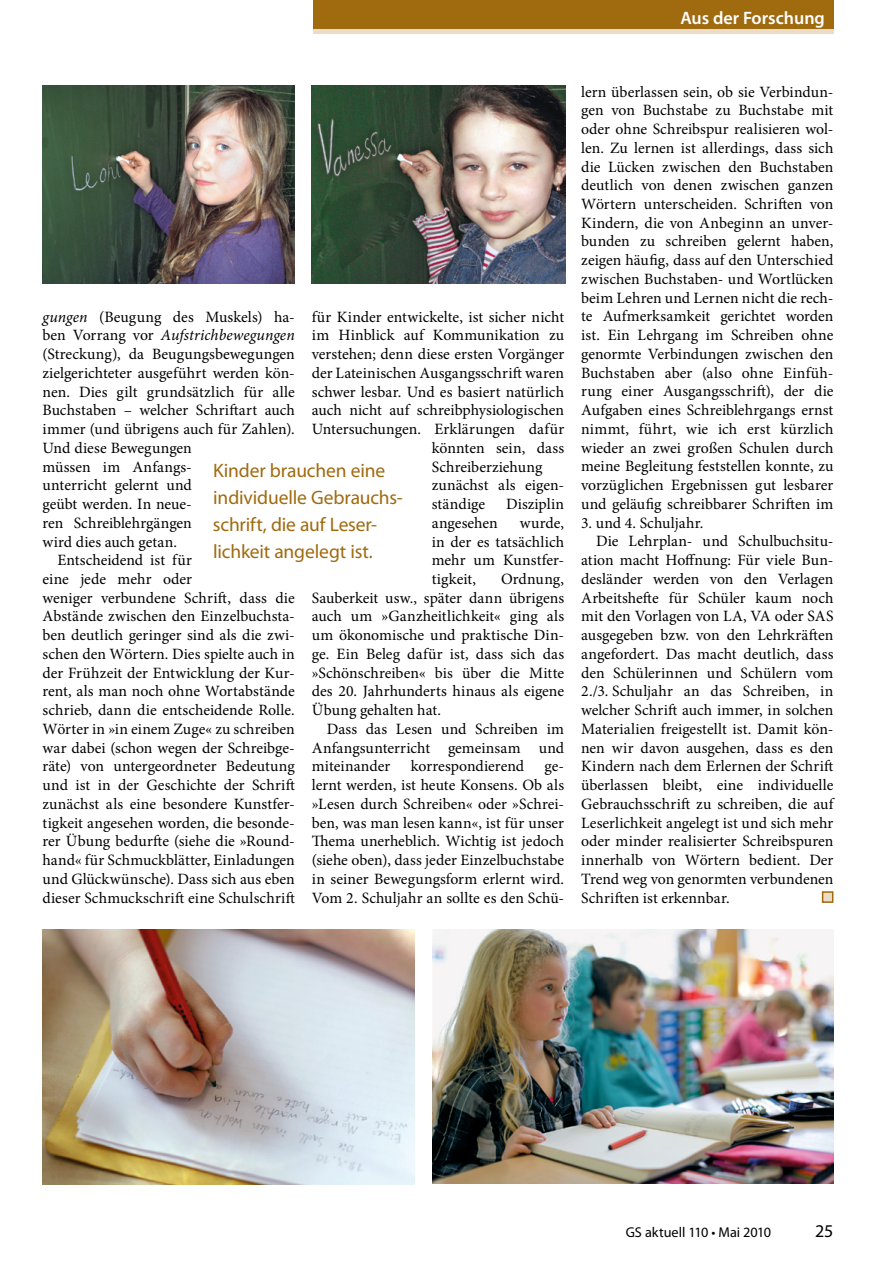
<style>
.page{position:relative;width:893px;height:1263px;background:#fff}
.page>*{position:absolute;margin:0;border:0;box-sizing:border-box;transform-origin:0 0}
.t1{font:19.5px/27px "Myriad Pro";letter-spacing:-.005em;color:#a06a0f}
.t2{font:600 18px "Myriad Pro";color:#fff}
.t3{font:18px "Myriad Pro";color:#000}
.t4{font:15.75px/18.8px "Minion Pro";color:#000;text-align:justify}
.t5{font:italic 15.75px "Minion Pro";color:#000}
.t6{font:14.25px "Myriad Pro";color:#000}
.s1{font-style:italic}
.s2{font-style:normal}
</style>
<div class="page">
<div style="left:313px;top:0;width:520px;height:33px;background:#a06a0f"></div>
<hr style="left:313px;top:30px;width:520px;height:4px;background:#ebdcc8">
<img style="left:43px;top:85px;width:251px;height:199px">
<img style="left:312px;top:85px;width:253px;height:199px">
<img style="left:43px;top:930px;width:372px;height:254px">
<img style="left:432px;top:930px;width:401px;height:254px">
<div style="left:822px;top:891px;width:11px;height:12px;background:#ebdcc8;border:2px solid #a06a0f"></div>
<p class="t2" style="left:672px;top:6px;width:154px">Praxis: Grundschrift</p>
<p class="t2" style="left:680px;top:6px;width:146px">Aus der Forschung</p>
<p class="t4" style="left:43px;top:307px;width:254px"><span class="s1">gungen</span> (Beugung des Muskels) ha-</p>
<p class="t5" style="left:43px;top:324px;width:254px"><span class="s2">ben Vorrang vor</span> Aufstrichbewegungen</p>
<p class="t4" style="left:43px;top:345px;width:254px">(Streckung), da Beugungsbewegungen</p>
<p class="t4" style="left:43px;top:363px;width:254px">zielgerichteter ausgeführt werden kön-</p>
<p class="t4" style="left:43px;top:382px;width:254px">nen. Dies gilt grundsätzlich für alle</p>
<p class="t4" style="left:43px;top:401px;width:254px">Buchstaben – welcher Schriftart auch</p>
<p class="t4" style="left:43px;top:420px;width:254px">immer (und übrigens auch für Zahlen).</p>
<p class="t4" style="left:43px;top:438px;width:151px">Und diese Bewegungen</p>
<p class="t4" style="left:43px;top:457px;width:151px">müssen im Anfangs-</p>
<p class="t4" style="left:43px;top:476px;width:151px">unterricht gelernt und</p>
<p class="t4" style="left:43px;top:495px;width:151px">geübt werden. In neue-</p>
<p class="t4" style="left:43px;top:513px;width:151px">ren Schreiblehrgängen</p>
<p class="t4" style="left:43px;top:532px;width:136px">wird dies auch getan.</p>
<p class="t4" style="left:57px;top:551px;width:136px">Entscheidend ist für</p>
<p class="t4" style="left:43px;top:570px;width:151px">eine jede mehr oder</p>
<p class="t4" style="left:43px;top:588px;width:254px">weniger verbundene Schrift, dass die</p>
<p class="t4" style="left:43px;top:607px;width:254px">Abstände zwischen den Einzelbuchsta-</p>
<p class="t4" style="left:43px;top:626px;width:254px">ben deutlich geringer sind als die zwi-</p>
<p class="t4" style="left:43px;top:645px;width:254px">schen den Wörtern. Dies spielte auch in</p>
<p class="t4" style="left:43px;top:663px;width:254px">der Frühzeit der Entwicklung der Kur-</p>
<p class="t4" style="left:43px;top:682px;width:254px">rent, als man noch ohne Wortabstände</p>
<p class="t4" style="left:43px;top:701px;width:254px">schrieb, dann die entscheidende Rolle.</p>
<p class="t4" style="left:43px;top:720px;width:254px">Wörter in »in einem Zuge« zu schreiben</p>
<p class="t4" style="left:43px;top:738px;width:254px">war dabei (schon wegen der Schreibge-</p>
<p class="t4" style="left:43px;top:757px;width:254px">räte) von untergeordneter Bedeutung</p>
<p class="t4" style="left:43px;top:776px;width:254px">und ist in der Geschichte der Schrift</p>
<p class="t4" style="left:43px;top:794px;width:254px">zunächst als eine besondere Kunstfer-</p>
<p class="t4" style="left:43px;top:813px;width:254px">tigkeit angesehen worden, die besonde-</p>
<p class="t4" style="left:43px;top:832px;width:254px">rer Übung bedurfte (siehe die »Round-</p>
<p class="t4" style="left:43px;top:851px;width:254px">hand« für Schmuckblätter, Einladungen</p>
<p class="t4" style="left:43px;top:869px;width:254px">und Glückwünsche). Dass sich aus eben</p>
<p class="t4" style="left:43px;top:888px;width:254px">dieser Schmuckschrift eine Schulschrift</p>
<p class="t4" style="left:312px;top:307px;width:254px">für Kinder entwickelte, ist sicher nicht</p>
<p class="t4" style="left:312px;top:326px;width:254px">im Hinblick auf Kommunikation zu</p>
<p class="t4" style="left:312px;top:345px;width:254px">verstehen; denn diese ersten Vorgänger</p>
<p class="t4" style="left:312px;top:363px;width:254px">der Lateinischen Ausgangsschrift waren</p>
<p class="t4" style="left:312px;top:382px;width:254px">schwer lesbar. Und es basiert natürlich</p>
<p class="t4" style="left:312px;top:401px;width:254px">auch nicht auf schreibphysiologischen</p>
<p class="t4" style="left:312px;top:420px;width:254px">Untersuchungen. Erklärungen dafür</p>
<p class="t4" style="left:432px;top:438px;width:134px">könnten sein, dass</p>
<p class="t4" style="left:432px;top:457px;width:112px">Schreiberziehung</p>
<p class="t4" style="left:432px;top:476px;width:134px">zunächst als eigen-</p>
<p class="t4" style="left:432px;top:495px;width:55px">ständige</p>
<p class="t4" style="left:506px;top:495px;width:60px">Disziplin</p>
<p class="t4" style="left:432px;top:513px;width:68px">angesehen</p>
<p class="t1" style="left:213px;top:457px;width:191px">Kinder brauchen eine individuelle Gebrauchs&shy;schrift, die auf Leser&shy;lichkeit angelegt ist.</p>
<p class="t4" style="left:432px;top:513px;width:134px;text-indent:88px">wurde, in der es tatsächlich mehr um Kunstfer&shy;tigkeit,</p>
<p class="t4" style="left:312px;top:570px;width:254px;text-indent:189px">Ordnung, Sauberkeit usw., später dann übrigens auch um »Ganzheitlichkeit« ging als um ökonomische und praktische Din&shy;ge. Ein Beleg dafür ist, dass sich das »Schönschreiben« bis über die Mitte des 20. Jahrhunderts hinaus als eigene Übung gehalten hat.</p>
<p class="t4" style="left:312px;top:720px;width:254px;text-indent:15px">Dass das Lesen und Schreiben im Anfangsunterricht gemeinsam und miteinander</p>
<p class="t4" style="left:411px;top:757px;width:115px">korrespondierend</p>
<p class="t4" style="left:312px;top:757px;width:254px;text-indent:233px">ge&shy;lernt werden, ist heute Konsens. Ob als »Lesen durch Schreiben« oder »Schrei&shy;ben, was man lesen kann«, ist für unser Thema unerheblich. Wichtig ist jedoch (siehe oben), dass jeder Einzelbuchstabe in seiner Bewegungsform erlernt wird.<br>Vom 2. Schuljahr an sollte es den Schü-</p>
<p class="t4" style="left:581px;top:82px;width:254px">lern überlassen sein, ob sie Verbindun&shy;gen von Buchstabe zu Buchstabe mit oder ohne Schreibspur realisieren wol&shy;len. Zu lernen ist allerdings, dass sich die Lücken zwischen den Buchstaben deutlich von denen zwischen ganzen Wörtern unterscheiden. Schriften von Kindern, die von Anbeginn an unver&shy;bunden zu schreiben gelernt haben, zeigen häufig, dass auf den Unterschied zwischen Buchstaben- und Wortlücken beim Lehren und Lernen nicht die rech&shy;te Aufmerksamkeit gerichtet worden ist. Ein Lehrgang im Schreiben ohne genormte Verbindungen zwischen den Buchstaben aber (also ohne Einfüh&shy;rung einer Ausgangsschrift), der die Aufgaben eines Schreiblehrgangs ernst nimmt, führt, wie ich erst kürzlich wieder an zwei großen Schulen durch meine Begleitung feststellen konnte, zu vorzüglichen Ergebnissen gut lesbarer und geläufig schreibbarer Schriften im</p>
<p class="t4" style="left:581px;top:513px;width:124px">3. und 4. Schuljahr.</p>
<p class="t4" style="left:596px;top:532px;width:239px">Die Lehrplan- und Schulbuchsitu-</p>
<p class="t4" style="left:581px;top:551px;width:254px">ation macht Hoffnung: Für viele Bun-</p>
<p class="t4" style="left:581px;top:569px;width:254px">desländer werden von den Verlagen</p>
<p class="t4" style="left:581px;top:588px;width:254px">Arbeitshefte für Schüler kaum noch</p>
<p class="t4" style="left:581px;top:607px;width:254px">mit den Vorlagen von LA, VA oder SAS</p>
<p class="t4" style="left:581px;top:626px;width:254px">ausgegeben bzw. von den Lehrkräften</p>
<p class="t4" style="left:581px;top:644px;width:254px">angefordert. Das macht deutlich, dass</p>
<p class="t4" style="left:581px;top:663px;width:254px">den Schülerinnen und Schülern vom</p>
<p class="t4" style="left:581px;top:682px;width:254px">2./3. Schuljahr an das Schreiben, in</p>
<p class="t4" style="left:581px;top:701px;width:254px">welcher Schrift auch immer, in solchen</p>
<p class="t4" style="left:581px;top:719px;width:254px">Materialien freigestellt ist. Damit kön-</p>
<p class="t4" style="left:581px;top:738px;width:254px">nen wir davon ausgehen, dass es den</p>
<p class="t4" style="left:581px;top:757px;width:254px">Kindern nach dem Erlernen der Schrift</p>
<p class="t4" style="left:581px;top:776px;width:254px">überlassen bleibt, eine individuelle</p>
<p class="t4" style="left:581px;top:794px;width:254px">Gebrauchsschrift zu schreiben, die auf</p>
<p class="t4" style="left:581px;top:813px;width:254px">Leserlichkeit angelegt ist und sich mehr</p>
<p class="t4" style="left:581px;top:832px;width:254px">oder minder realisierter Schreibspuren</p>
<p class="t4" style="left:581px;top:851px;width:254px">innerhalb von Wörtern bedient. Der</p>
<p class="t4" style="left:581px;top:869px;width:254px">Trend weg von genormten verbundenen</p>
<p class="t4" style="left:581px;top:888px;width:150px">Schriften ist erkennbar.</p>
<p class="t6" style="left:626px;top:1223px;width:147px">GS aktuell 110 • Mai 2010</p>
<p class="t3" style="left:815px;top:1220px;width:20px">25</p>
</div>
